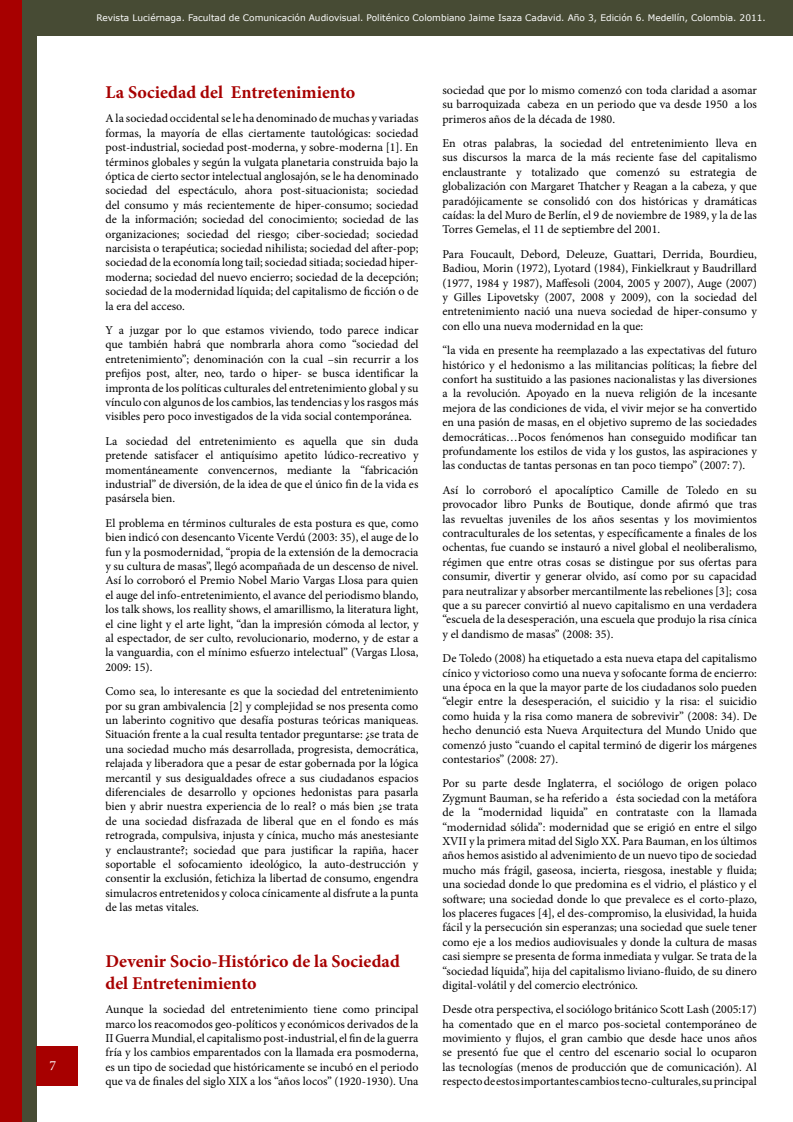
<style>
.page{position:relative;width:793px;height:1122px;background:#fff}
.page>*{position:absolute;margin:0;border:0;box-sizing:border-box;transform-origin:0 0}
.t1{font:700 18px/21.6px "Minion Pro";color:#a70000}
.t2{font:14px "Minion Pro";color:#fff}
.t3{font:12px/14.4px "Minion Pro";color:#000;text-align:justify}
.t4{font:9px "MS Reference Sans Serif";color:#fff}
</style>
<div class="page">
<div style="left:11px;top:0;width:25px;height:1122px;background:#474b34"></div>
<div style="left:1px;top:0;width:792px;height:36px;background:#474b34"></div>
<div style="left:0;top:0;width:22px;height:1122px;background:#a70000"></div>
<div style="left:36px;top:1046px;width:42px;height:40px;background:#a70000"></div>
<p class="t2" style="left:50px;top:1056px;width:8px">7</p>
<p class="t4" style="left:96px;top:12px;width:671px">Revista Luciérnaga. Facultad de Comunicación Audiovisual. Politénico Colombiano Jaime Isaza Cadavid. Año 3, Edición 6. Medellín, Colombia. 2011.</p>
<h1 class="t1" style="left:106px;top:81px;width:251px">La Sociedad del Entretenimiento</h1>
<p class="t3" style="left:106px;top:112px;width:315px">A la sociedad occidental se le ha denominado de muchas y variadas formas, la mayoría de ellas ciertamente tautológicas: sociedad post-industrial, sociedad post-moderna, y sobre-moderna [1]. En términos globales y según la vulgata planetaria construida bajo la óptica de cierto sector intelectual anglosajón, se le ha denominado sociedad del espectáculo, ahora post-situacionista; sociedad del consumo y más recientemente de hiper-consumo; sociedad de la información; sociedad del conocimiento; sociedad de las organizaciones; sociedad del riesgo; ciber-sociedad; sociedad narcisista o terapéutica; sociedad nihilista; sociedad del after-pop; sociedad de la economía long tail; sociedad sitiada; sociedad hiper&shy;moderna; sociedad del nuevo encierro; sociedad de la decepción; sociedad de la modernidad líquida; del capitalismo de ficción o de la era del acceso.</p>
<p class="t3" style="left:106px;top:323px;width:315px">Y a juzgar por lo que estamos viviendo, todo parece indicar que también habrá que nombrarla ahora como “sociedad del entretenimiento”; denominación con la cual –sin recurrir a los prefijos post, alter, neo, tardo o hiper- se busca identificar la impronta de los políticas culturales del entretenimiento global y su vínculo con algunos de los cambios, las tendencias y los rasgos más visibles pero poco investigados de la vida social contemporánea.</p>
<p class="t3" style="left:106px;top:434px;width:315px">La sociedad del entretenimiento es aquella que sin duda pretende satisfacer el antiquísimo apetito lúdico-recreativo y momentáneamente convencernos, mediante la “fabricación industrial” de diversión, de la idea de que el único fin de la vida es pasársela bien.</p>
<p class="t3" style="left:106px;top:516px;width:315px">El problema en términos culturales de esta postura es que, como bien indicó con desencanto Vicente Verdú (2003: 35), el auge de lo fun y la posmodernidad, “propia de la extensión de la democracia y su cultura de masas”, llegó acompañada de un descenso de nivel.<br>Así lo corroboró el Premio Nobel Mario Vargas Llosa para quien el auge del info-entretenimiento, el avance del periodismo blando, los talk shows, los reallity shows, el amarillismo, la literatura light, el cine light y el arte light, “dan la impresión cómoda al lector, y al espectador, de ser culto, revolucionario, moderno, y de estar a la vanguardia, con el mínimo esfuerzo intelectual” (Vargas Llosa, 2009: 15).</p>
<p class="t3" style="left:106px;top:684px;width:315px">Como sea, lo interesante es que la sociedad del entretenimiento por su gran ambivalencia [2] y complejidad se nos presenta como un laberinto cognitivo que desafía posturas teóricas maniqueas.<br>Situación frente a la cual resulta tentador preguntarse: ¿se trata de una sociedad mucho más desarrollada, progresista, democrática, relajada y liberadora que a pesar de estar gobernada por la lógica mercantil y sus desigualdades ofrece a sus ciudadanos espacios diferenciales de desarrollo y opciones hedonistas para pasarla bien y abrir nuestra experiencia de lo real? o más bien ¿se trata de una sociedad disfrazada de liberal que en el fondo es más retrograda, compulsiva, injusta y cínica, mucho más anestesiante y enclaustrante?; sociedad que para justificar la rapiña, hacer soportable el sofocamiento ideológico, la auto-destrucción y consentir la exclusión, fetichiza la libertad de consumo, engendra simulacros entretenidos y coloca cínicamente al disfrute a la punta de las metas vitales.</p>
<h1 class="t1" style="left:106px;top:951px;width:296px">Devenir Socio-Histórico de la Sociedad del Entretenimiento</h1>
<p class="t3" style="left:106px;top:1002px;width:315px">Aunque la sociedad del entretenimiento tiene como principal marco los reacomodos geo-políticos y económicos derivados de la II Guerra Mundial, el capitalismo post-industrial, el fin de la guerra fría y los cambios emparentados con la llamada era posmoderna, es un tipo de sociedad que históricamente se incubó en el periodo que va de finales del siglo XIX a los “años locos” (1920-1930). Una</p>
<p class="t3" style="left:442px;top:83px;width:316px">sociedad que por lo mismo comenzó con toda claridad a asomar su barroquizada cabeza en un periodo que va desde 1950 a los primeros años de la década de 1980.</p>
<p class="t3" style="left:442px;top:136px;width:316px">En otras palabras, la sociedad del entretenimiento lleva en sus discursos la marca de la más reciente fase del capitalismo enclaustrante y totalizado que comenzó su estrategia de globalización con Margaret Thatcher y Reagan a la cabeza, y que paradójicamente se consolidó con dos históricas y dramáticas caídas: la del Muro de Berlín, el 9 de noviembre de 1989, y la de las Torres Gemelas, el 11 de septiembre del 2001.</p>
<p class="t3" style="left:442px;top:247px;width:316px">Para Foucault, Debord, Deleuze, Guattari, Derrida, Bourdieu, Badiou, Morin (1972), Lyotard (1984), Finkielkraut y Baudrillard (1977, 1984 y 1987), Maffesoli (2004, 2005 y 2007), Auge (2007) y Gilles Lipovetsky (2007, 2008 y 2009), con la sociedad del entretenimiento nació una nueva sociedad de hiper-consumo y con ello una nueva modernidad en la que:</p>
<p class="t3" style="left:442px;top:343px;width:316px">“la vida en presente ha reemplazado a las expectativas del futuro histórico y el hedonismo a las militancias políticas; la fiebre del confort ha sustituido a las pasiones nacionalistas y las diversiones a la revolución. Apoyado en la nueva religión de la incesante mejora de las condiciones de vida, el vivir mejor se ha convertido en una pasión de masas, en el objetivo supremo de las sociedades democráticas…Pocos fenómenos han conseguido modificar tan profundamente los estilos de vida y los gustos, las aspiraciones y las conductas de tantas personas en tan poco tiempo” (2007: 7).</p>
<p class="t3" style="left:442px;top:483px;width:316px">Así lo corroboró el apocalíptico Camille de Toledo en su provocador libro Punks de Boutique, donde afirmó que tras las revueltas juveniles de los años sesentas y los movimientos contraculturales de los setentas, y específicamente a finales de los ochentas, fue cuando se instauró a nivel global el neoliberalismo, régimen que entre otras cosas se distingue por sus ofertas para consumir, divertir y generar olvido, así como por su capacidad para neutralizar y absorber mercantilmente las rebeliones [3]; cosa que a su parecer convirtió al nuevo capitalismo en una verdadera “escuela de la desesperación, una escuela que produjo la risa cínica y el dandismo de masas” (2008: 35).</p>
<p class="t3" style="left:442px;top:651px;width:316px">De Toledo (2008) ha etiquetado a esta nueva etapa del capitalismo cínico y victorioso como una nueva y sofocante forma de encierro: una época en la que la mayor parte de los ciudadanos solo pueden “elegir entre la desesperación, el suicidio y la risa: el suicidio como huida y la risa como manera de sobrevivir” (2008: 34). De hecho denunció esta Nueva Arquitectura del Mundo Unido que comenzó justo “cuando el capital terminó de digerir los márgenes contestarios” (2008: 27).</p>
<p class="t3" style="left:442px;top:776px;width:316px">Por su parte desde Inglaterra, el sociólogo de origen polaco Zygmunt Bauman, se ha referido a ésta sociedad con la metáfora de la “modernidad liquida” en contrataste con la llamada “modernidad sólida”: modernidad que se erigió en entre el silgo XVII y la primera mitad del Siglo XX. Para Bauman, en los últimos años hemos asistido al advenimiento de un nuevo tipo de sociedad mucho más frágil, gaseosa, incierta, riesgosa, inestable y fluida; una sociedad donde lo que predomina es el vidrio, el plástico y el software; una sociedad donde lo que prevalece es el corto-plazo, los placeres fugaces [4], el des-compromiso, la elusividad, la huida fácil y la persecución sin esperanzas; una sociedad que suele tener como eje a los medios audiovisuales y donde la cultura de masas casi siempre se presenta de forma inmediata y vulgar. Se trata de la “sociedad líquida”, hija del capitalismo liviano-fluido, de su dinero digital-volátil y del comercio electrónico.</p>
<p class="t3" style="left:442px;top:1002px;width:316px">Desde otra perspectiva, el sociólogo británico Scott Lash (2005:17) ha comentado que en el marco pos-societal contemporáneo de movimiento y flujos, el gran cambio que desde hace unos años se presentó fue que el centro del escenario social lo ocuparon las tecnologías (menos de producción que de comunicación). Al respecto de estos importantes cambios tecno-culturales, su principal</p>
</div>
